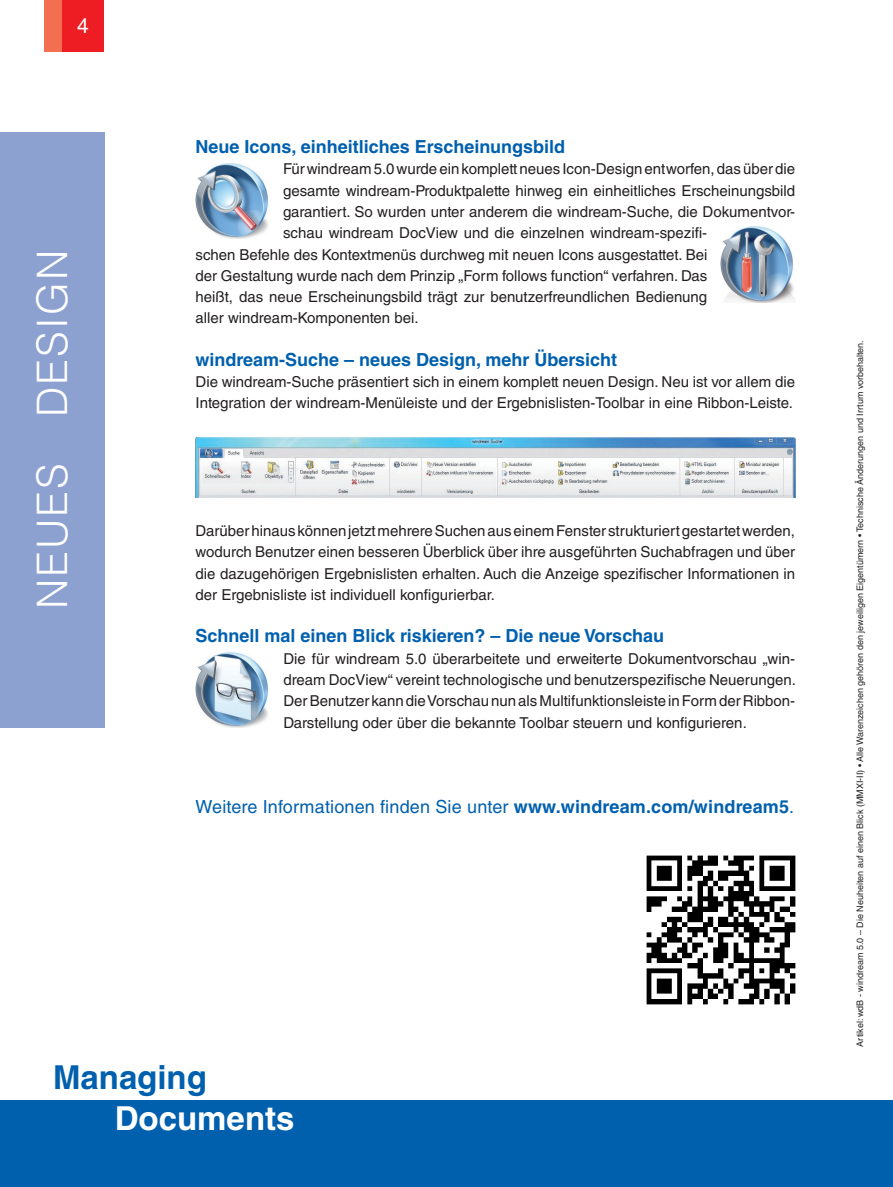
<style>
.page{position:relative;width:893px;height:1187px;background:#fff}
.page>*{position:absolute;margin:0;border:0;box-sizing:border-box;transform-origin:0 0}
.t1{font:300 42px "Helvetica LT Std";letter-spacing:.05em;color:#fff}
.t2{font:700 33px "Helvetica LT Std";color:#fff}
.t3{font:700 33px "Helvetica LT Std";color:#0160ae}
.t4{font:21px "Helvetica LT Std";color:#fff}
.t5{font:700 18px "Helvetica LT Std";color:#0160ae}
.t6{font:18px "Helvetica LT Std";letter-spacing:.01em;color:#0160ae}
.t7{font:15px/21.3px "Helvetica LT Std";color:#231f20}
.t8{font:9px "Helvetica LT Std";color:#231f20}
.s1{font-weight:700}
</style>
<div class="page">
<div style="left:0;top:1100px;width:893px;height:86px;background:#0160ae"></div>
<div style="left:62px;top:0;width:42px;height:51px;background:#ee1d23"></div>
<div style="left:45px;top:0;width:17px;height:51px;background:#f36f51"></div>
<div style="left:0;top:132px;width:104px;height:595px;background:#8ca1cf"></div>
<img style="left:196px;top:163px;width:73px;height:75px">
<img style="left:196px;top:652px;width:73px;height:75px">
<img style="left:720px;top:227px;width:75px;height:75px">
<img style="left:196px;top:437px;width:599px;height:60px">
<img style="left:646px;top:855px;width:149px;height:148px">
<h3 class="t4" style="left:77px;top:13px;width:13px">4</h3>
<h1 class="t1" style="left:26px;top:609px;width:361px;rotate:-90deg">NEUES DESIGN</h1>
<p class="t5" style="left:196px;top:136px;width:371px">Neue Icons, einheitliches Erscheinungsbild</p>
<p class="t7" style="left:283px;top:158px;width:514px">Für windream 5.0 wurde ein komplett neues Icon-Design entworfen, das über die</p>
<p class="t7" style="left:283px;top:180px;width:514px">gesamte windream-Produktpalette hinweg ein einheitliches Erscheinungsbild</p>
<p class="t7" style="left:283px;top:201px;width:514px">garantiert. So wurden unter anderem die windream-Suche, die Dokumentvor-</p>
<p class="t7" style="left:283px;top:222px;width:426px">schau windream DocView und die einzelnen windream-spezifi-</p>
<p class="t7" style="left:196px;top:243px;width:513px">schen Befehle des Kontextmenüs durchweg mit neuen Icons ausgestattet. Bei</p>
<p class="t7" style="left:196px;top:265px;width:513px">der Gestaltung wurde nach dem Prinzip „Form follows function“ verfahren. Das</p>
<p class="t7" style="left:196px;top:286px;width:513px">heißt, das neue Erscheinungsbild trägt zur benutzerfreundlichen Bedienung</p>
<p class="t7" style="left:196px;top:307px;width:225px">aller windream-Komponenten bei.</p>
<p class="t5" style="left:196px;top:348px;width:423px">windream-Suche – neues Design, mehr Übersicht</p>
<p class="t7" style="left:196px;top:371px;width:601px">Die windream-Suche präsentiert sich in einem komplett neuen Design. Neu ist vor allem die<br>Integration der windream-Menüleiste und der Ergebnislisten-Toolbar in eine Ribbon-Leiste.</p>
<p class="t7" style="left:196px;top:520px;width:601px;text-align:justify">Darüber hinaus können jetzt mehrere Suchen aus einem Fenster strukturiert gestartet werden, wodurch Benutzer einen besseren Überblick über ihre ausgeführten Suchabfragen und über die dazugehörigen Ergebnislisten erhalten. Auch die Anzeige spezifischer Informationen in der Ergebnisliste ist individuell konfigurierbar.</p>
<p class="t5" style="left:196px;top:625px;width:470px">Schnell mal einen Blick riskieren? – Die neue Vorschau</p>
<p class="t7" style="left:283px;top:647px;width:514px">Die für windream 5.0 überarbeitete und erweiterte Dokumentvorschau „win&shy;dream DocView“ vereint technologische und benutzerspezifische Neuerungen.<br>Der Benutzer kann die Vorschau nun als Multifunktionsleiste in Form der Ribbon-Darstellung oder über die bekannte Toolbar steuern und konfigurieren.</p>
<p class="t6" style="left:196px;top:795px;width:600px">Weitere Informationen finden Sie unter <span class="s1">www.windream.com/windream5</span>.</p>
<h2 class="t3" style="left:53px;top:1057px;width:155px">Managing</h2>
<h2 class="t2" style="left:115px;top:1098px;width:181px">Documents</h2>
<p class="t8" style="left:855px;top:1046px;width:707px;rotate:-90deg">Artikel: wdB - windream 5.0 – Die Neuheiten auf einen Blick (MMXI-II) • Alle Warenzeichen gehören den jeweiligen Eigentümern • Technische Änderungen und Irrtum vorbehalten.</p>
</div>
